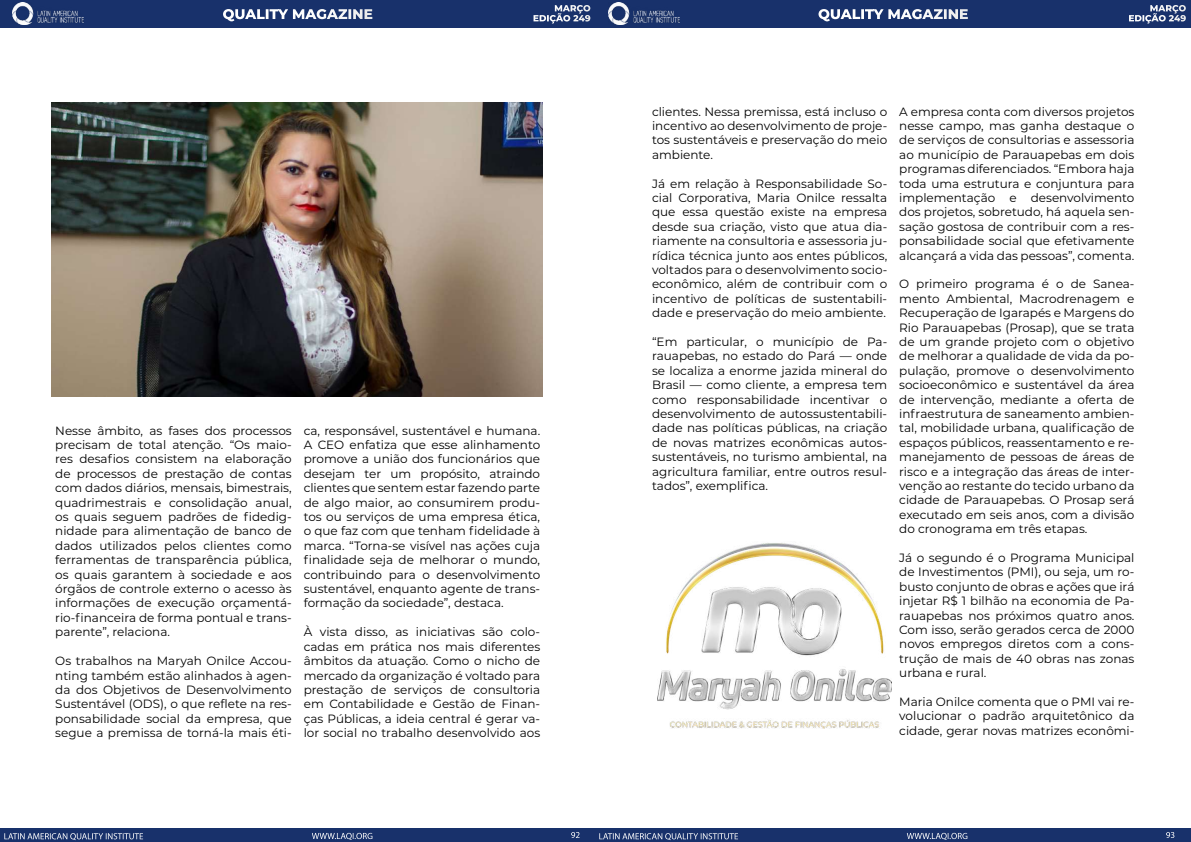
<style>
.page{position:relative;width:1191px;height:842px;background:#fff}
.page>*{position:absolute;margin:0;border:0;box-sizing:border-box;transform-origin:0 0}
.t1{font:800 14px "Montserrat";color:#fff}
.t2{font:12px/14.4px "Montserrat";color:#000;text-align:justify}
.t3{font:9px "Myriad Pro";color:#fff}
.t4{font:800 9px/10px "Montserrat";color:#fff;text-align:right}
</style>
<div class="page">
<div style="left:0;top:828px;width:597px;height:14px;background:#18316b"></div>
<div style="left:595px;top:828px;width:596px;height:14px;background:#18316b"></div>
<div style="left:0;top:0;width:596px;height:27px;background:#18316b"></div>
<div style="left:595px;top:0;width:596px;height:27px;background:#18316b"></div>
<img style="left:13px;top:3px;width:71px;height:21px">
<img style="left:608px;top:3px;width:71px;height:21px">
<img style="left:52px;top:103px;width:490px;height:293px">
<img style="left:657px;top:543px;width:234px;height:185px">
<p class="t4" style="left:533px;top:3px;width:59px">MARÇO<br>EDIÇÃO 249</p>
<p class="t4" style="left:1128px;top:3px;width:59px">MARÇO<br>EDIÇÃO 249</p>
<p class="t1" style="left:222px;top:6px;width:152px">QUALITY MAGAZINE</p>
<p class="t1" style="left:818px;top:6px;width:152px">QUALITY MAGAZINE</p>
<p class="t2" style="left:55px;top:423px;width:238px">Nesse âmbito, as fases dos processos precisam de total atenção. “Os maio&shy;res desafios consistem na elaboração de processos de prestação de contas com dados diários, mensais, bimestrais, quadrimestrais e consolidação anual, os quais seguem padrões de fidedig&shy;nidade para alimentação de banco de dados utilizados pelos clientes como ferramentas de transparência pública, os quais garantem à sociedade e aos órgãos de controle externo o acesso às informações de execução orçamentá&shy;rio-financeira de forma pontual e trans&shy;parente”, relaciona.</p>
<p class="t2" style="left:55px;top:654px;width:238px">Os trabalhos na Maryah Onilce Accou&shy;nting também estão alinhados à agen&shy;da dos Objetivos de Desenvolvimento Sustentável (ODS), o que reflete na res&shy;ponsabilidade social da empresa, que segue a premissa de torná-la mais éti-</p>
<p class="t2" style="left:304px;top:423px;width:238px">ca, responsável, sustentável e humana.<br>A CEO enfatiza que esse alinhamento promove a união dos funcionários que desejam ter um propósito, atraindo clientes que sentem estar fazendo parte de algo maior, ao consumirem produ&shy;tos ou serviços de uma empresa ética, o que faz com que tenham fidelidade à marca. “Torna-se visível nas ações cuja finalidade seja de melhorar o mundo, contribuindo para o desenvolvimento sustentável, enquanto agente de trans&shy;formação da sociedade”, destaca.</p>
<p class="t2" style="left:304px;top:625px;width:238px">À vista disso, as iniciativas são colo&shy;cadas em prática nos mais diferentes âmbitos da atuação. Como o nicho de mercado da organização é voltado para prestação de serviços de consultoria em Contabilidade e Gestão de Finan&shy;ças Públicas, a ideia central é gerar va&shy;lor social no trabalho desenvolvido aos</p>
<p class="t2" style="left:652px;top:104px;width:237px">clientes. Nessa premissa, está incluso o incentivo ao desenvolvimento de proje&shy;tos sustentáveis e preservação do meio ambiente.</p>
<p class="t2" style="left:652px;top:176px;width:237px">Já em relação à Responsabilidade So&shy;cial Corporativa, Maria Onilce ressalta que essa questão existe na empresa desde sua criação, visto que atua dia&shy;riamente na consultoria e assessoria ju&shy;rídica técnica junto aos entes públicos, voltados para o desenvolvimento socio&shy;econômico, além de contribuir com o incentivo de políticas de sustentabili&shy;dade e preservação do meio ambiente.</p>
<p class="t2" style="left:652px;top:335px;width:237px">“Em particular, o município de Pa&shy;rauapebas, no estado do Pará — onde se localiza a enorme jazida mineral do Brasil — como cliente, a empresa tem como responsabilidade incentivar o desenvolvimento de autossustentabili&shy;dade nas políticas públicas, na criação de novas matrizes econômicas autos&shy;sustentáveis, no turismo ambiental, na agricultura familiar, entre outros resul&shy;tados”, exemplifica.</p>
<p class="t2" style="left:899px;top:104px;width:237px">A empresa conta com diversos projetos nesse campo, mas ganha destaque o de serviços de consultorias e assessoria ao município de Parauapebas em dois programas diferenciados. “Embora haja toda uma estrutura e conjuntura para implementação e desenvolvimento dos projetos, sobretudo, há aquela sen&shy;sação gostosa de contribuir com a res&shy;ponsabilidade social que efetivamente alcançará a vida das pessoas”, comenta.</p>
<p class="t2" style="left:899px;top:277px;width:237px">O primeiro programa é o de Sanea&shy;mento Ambiental, Macrodrenagem e Recuperação de Igarapés e Margens do Rio Parauapebas (Prosap), que se trata de um grande projeto com o objetivo de melhorar a qualidade de vida da po&shy;pulação, promove o desenvolvimento socioeconômico e sustentável da área de intervenção, mediante a oferta de infraestrutura de saneamento ambien&shy;tal, mobilidade urbana, qualificação de espaços públicos, reassentamento e re&shy;manejamento de pessoas de áreas de risco e a integração das áreas de inter&shy;venção ao restante do tecido urbano da cidade de Parauapebas. O Prosap será executado em seis anos, com a divisão do cronograma em três etapas.</p>
<p class="t2" style="left:899px;top:551px;width:237px">Já o segundo é o Programa Municipal de Investimentos (PMI), ou seja, um ro&shy;busto conjunto de obras e ações que irá injetar R$ 1 bilhão na economia de Pa&shy;rauapebas nos próximos quatro anos.<br>Com isso, serão gerados cerca de 2000 novos empregos diretos com a cons&shy;trução de mais de 40 obras nas zonas urbana e rural.</p>
<p class="t2" style="left:899px;top:695px;width:237px">Maria Onilce comenta que o PMI vai re&shy;volucionar o padrão arquitetônico da cidade, gerar novas matrizes econômi-</p>
<p class="t3" style="left:4px;top:833px;width:141px">LATIN AMERICAN QUALITY INSTITUTE</p>
<p class="t3" style="left:312px;top:833px;width:63px">WWW.LAQI.ORG</p>
<p class="t3" style="left:571px;top:829px;width:11px">92</p>
<p class="t3" style="left:598px;top:833px;width:141px">LATIN AMERICAN QUALITY INSTITUTE</p>
<p class="t3" style="left:906px;top:833px;width:63px">WWW.LAQI.ORG</p>
<p class="t3" style="left:1165px;top:829px;width:11px">93</p>
</div>
